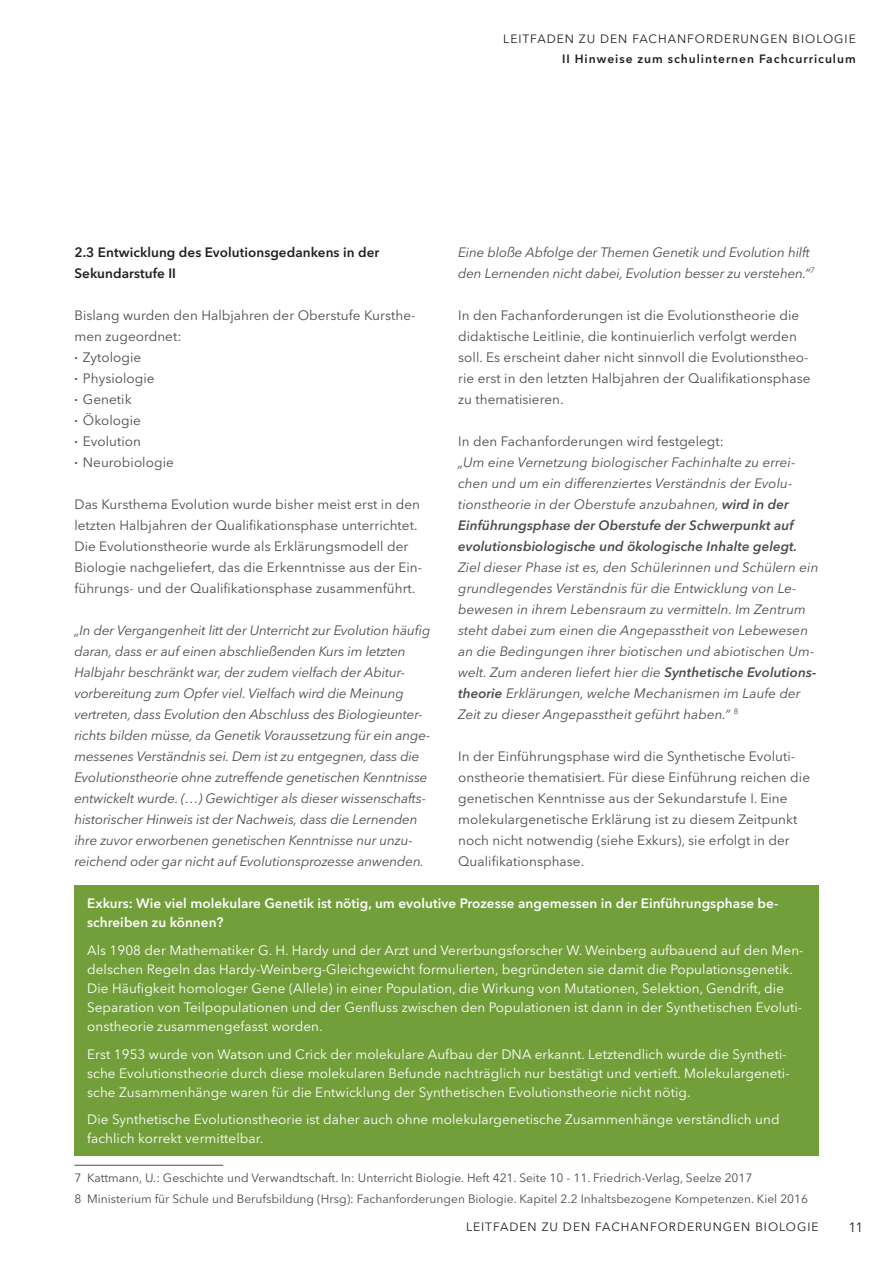
<style>
.page{position:relative;width:893px;height:1263px;background:#fff}
.page>*{position:absolute;margin:0;border:0;box-sizing:border-box;transform-origin:0 0}
.Fließtext{font:italic 13.5px/21px "Avenir Next LT Pro";letter-spacing:-.01em;color:#4b4c4d}
.Fließtext-2{font:13.5px/21px "Avenir Next LT Pro";letter-spacing:.005em;color:#4b4c4d}
.Fließtext-3{font:13.5px/19px "Avenir Next LT Pro";letter-spacing:.005em;color:#fff}
.Fließtext-4{font:600 13.5px/19px "Avenir Next LT Pro";letter-spacing:.005em;color:#fff}
.Ü_2{font:600 13.5px/21px "Avenir Next LT Pro";letter-spacing:.005em;color:#231f20}
.t1{font:13.5px "Avenir Next LT Pro";color:#231f20}
.Fußnote_ohne_Linie{font:12px "Avenir Next LT Pro";color:#4b4c4d}
.Fußnote{font:12px "Avenir Next LT Pro";color:#4b4c4d}
.t2{font:12px "Avenir Next LT Pro";letter-spacing:.08em;color:#231f20}
.Ü_2-2{font:600 12px "Avenir Next LT Pro";letter-spacing:.08em;color:#231f20}
.s1{font-weight:600}
</style>
<div class="page">
<div style="left:74px;top:885px;width:745px;height:271px;background:#739f3a"></div>
<hr style="left:74px;top:1165px;width:149px;height:1px;background:#4b4c4d">
<p class="t2" style="left:503px;top:32px;width:354px">LEITFADEN ZU DEN FACHANFORDERUNGEN BIOLOGIE</p>
<p class="Ü_2-2" style="left:562px;top:51px;width:295px">II Hinweise zum schulinternen Fachcurriculum</p>
<p class="Fließtext" style="left:458px;top:242px;width:358px">Eine bloße Abfolge der Themen Genetik und Evolution hilft den Lernenden nicht dabei, Evolution besser zu verstehen.“<sup>7</sup></p>
<p class="Fließtext-2" style="left:458px;top:305px;width:354px">In den Fachanforderungen ist die Evolutionstheorie die didaktische Leitlinie, die kontinuierlich verfolgt werden soll. Es erscheint daher nicht sinnvoll die Evolutionstheo&shy;rie erst in den letzten Halbjahren der Qualifikationsphase zu thematisieren.</p>
<p class="Fließtext-2" style="left:458px;top:431px;width:267px">In den Fachanforderungen wird festgelegt:</p>
<p class="Fließtext" style="left:458px;top:452px;width:362px">„Um eine Vernetzung biologischer Fachinhalte zu errei&shy;chen und um ein differenziertes Verständnis der Evolu&shy;tionstheorie in der Oberstufe anzubahnen, <span class="s1">wird in der Einführungsphase der Oberstufe der Schwerpunkt auf evolutionsbiologische und ökologische Inhalte gelegt.<br></span>Ziel dieser Phase ist es, den Schülerinnen und Schülern ein grundlegendes Verständnis für die Entwicklung von Le&shy;bewesen in ihrem Lebensraum zu vermitteln. Im Zentrum steht dabei zum einen die Angepasstheit von Lebewesen an die Bedingungen ihrer biotischen und abiotischen Um&shy;welt. Zum anderen liefert hier die <span class="s1">Synthetische Evolutions&shy;theorie</span> Erklärungen, welche Mechanismen im Laufe der Zeit zu dieser Angepasstheit geführt haben.“ <sup>8</sup></p>
<p class="Fließtext-2" style="left:458px;top:746px;width:353px">In der Einführungsphase wird die Synthetische Evoluti&shy;onstheorie thematisiert. Für diese Einführung reichen die genetischen Kenntnisse aus der Sekundarstufe I. Eine molekulargenetische Erklärung ist zu diesem Zeitpunkt noch nicht notwendig (siehe Exkurs), sie erfolgt in der Qualifikationsphase.</p>
<p class="Fließtext-4" style="left:87px;top:894px;width:693px">Exkurs: Wie viel molekulare Genetik ist nötig, um evolutive Prozesse angemessen in der Einführungsphase be&shy;schreiben zu können?</p>
<p class="Fließtext-3" style="left:87px;top:940px;width:718px">Als 1908 der Mathematiker G. H. Hardy und der Arzt und Vererbungsforscher W. Weinberg aufbauend auf den Men&shy;delschen Regeln das Hardy-Weinberg-Gleichgewicht formulierten, begründeten sie damit die Populationsgenetik.<br>Die Häufigkeit homologer Gene (Allele) in einer Population, die Wirkung von Mutationen, Selektion, Gendrift, die Separation von Teilpopulationen und der Genfluss zwischen den Populationen ist dann in der Synthetischen Evoluti&shy;onstheorie zusammengefasst worden.</p>
<p class="Fließtext-3" style="left:87px;top:1044px;width:704px">Erst 1953 wurde von Watson und Crick der molekulare Aufbau der DNA erkannt. Letztendlich wurde die Syntheti&shy;sche Evolutionstheorie durch diese molekularen Befunde nachträglich nur bestätigt und vertieft. Molekulargeneti&shy;sche Zusammenhänge waren für die Entwicklung der Synthetischen Evolutionstheorie nicht nötig.</p>
<p class="Fließtext-3" style="left:87px;top:1110px;width:694px">Die Synthetische Evolutionstheorie ist daher auch ohne molekulargenetische Zusammenhänge verständlich und fachlich korrekt vermittelbar.</p>
<p class="Ü_2" style="left:74px;top:241px;width:307px">2.3 Entwicklung des Evolutionsgedankens in der<br>Sekundarstufe II</p>
<p class="Fließtext-2" style="left:74px;top:305px;width:342px">Bislang wurden den Halbjahren der Oberstufe Kursthe&shy;men zugeordnet:</p>
<p class="Fließtext-2" style="left:74px;top:347px;width:68px"><span class="s1">∙</span> Zytologie</p>
<p class="Fließtext-2" style="left:74px;top:368px;width:82px"><span class="s1">∙</span> Physiologie</p>
<p class="Fließtext-2" style="left:74px;top:389px;width:59px"><span class="s1">∙</span> Genetik</p>
<p class="Fließtext-2" style="left:74px;top:410px;width:68px"><span class="s1">∙</span> Ökologie</p>
<p class="Fließtext-2" style="left:74px;top:431px;width:68px"><span class="s1">∙</span> Evolution</p>
<p class="Fließtext-2" style="left:74px;top:452px;width:101px"><span class="s1">∙</span> Neurobiologie</p>
<p class="Fließtext-2" style="left:74px;top:494px;width:349px">Das Kursthema Evolution wurde bisher meist erst in den letzten Halbjahren der Qualifikationsphase unterrichtet.<br>Die Evolutionstheorie wurde als Erklärungsmodell der Biologie nachgeliefert, das die Erkenntnisse aus der Ein&shy;führungs- und der Qualifikationsphase zusammenführt.</p>
<p class="Fließtext" style="left:74px;top:620px;width:358px">„In der Vergangenheit litt der Unterricht zur Evolution häufig daran, dass er auf einen abschließenden Kurs im letzten Halbjahr beschränkt war, der zudem vielfach der Abitur&shy;vorbereitung zum Opfer viel. Vielfach wird die Meinung vertreten, dass Evolution den Abschluss des Biologieunter&shy;richts bilden müsse, da Genetik Voraussetzung für ein ange&shy;messenes Verständnis sei. Dem ist zu entgegnen, dass die Evolutionstheorie ohne zutreffende genetischen Kenntnisse entwickelt wurde. (…) Gewichtiger als dieser wissenschafts&shy;historischer Hinweis ist der Nachweis, dass die Lernenden ihre zuvor erworbenen genetischen Kenntnisse nur unzu&shy;reichend oder gar nicht auf Evolutionsprozesse anwenden.</p>
<p class="Fußnote" style="left:74px;top:1171px;width:680px">7 Kattmann, U.: Geschichte und Verwandtschaft. In: Unterricht Biologie. Heft 421. Seite 10 - 11. Friedrich-Verlag, Seelze 2017</p>
<p class="Fußnote_ohne_Linie" style="left:74px;top:1192px;width:735px">8 Ministerium für Schule und Berufsbildung (Hrsg): Fachanforderungen Biologie. Kapitel 2.2 Inhaltsbezogene Kompetenzen. Kiel 2016</p>
<p class="t2" style="left:466px;top:1219px;width:354px">LEITFADEN ZU DEN FACHANFORDERUNGEN BIOLOGIE</p>
<p class="t1" style="left:848px;top:1219px;width:16px">11</p>
</div>
